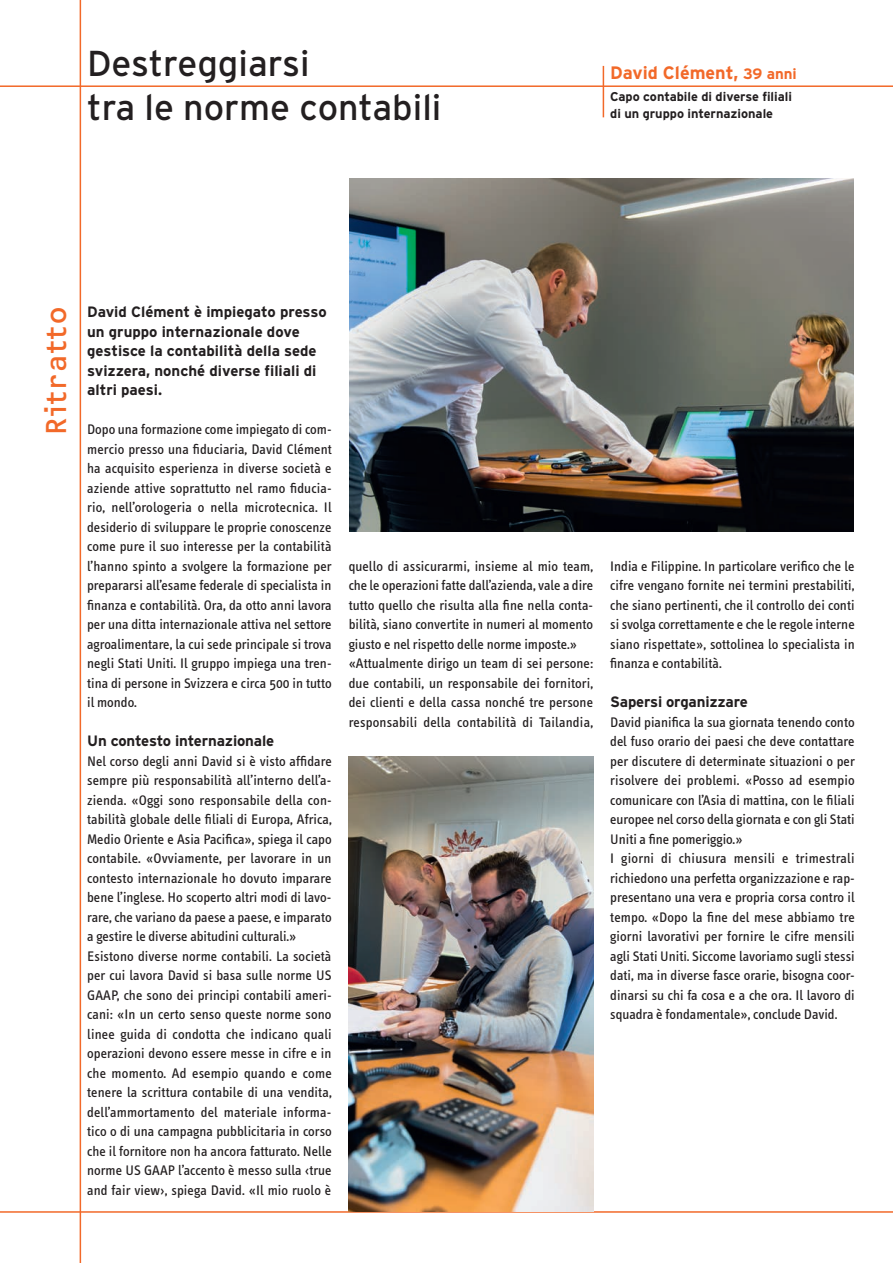
<style>
.page{position:relative;width:893px;height:1263px;background:#fff}
.page>*{position:absolute;margin:0;border:0;box-sizing:border-box;transform-origin:0 0}
.t1{font:36px/43.2px "Interstate";color:#231f20}
.t2{font:30px "OCRF";color:#f26929}
.t3{font:700 18px "Interstate";color:#f26929}
.t4{font:700 15px/19.5px "Interstate";color:#231f20}
.t5{font:14.25px/19.5px "Info Text";letter-spacing:.005em;color:#231f20}
.t6{font:700 12.75px/16.5px "Interstate";color:#231f20}
.s1{font-size:15px}
</style>
<div class="page">
<hr style="left:0;top:85px;width:893px;height:2px;background:#f26929">
<hr style="left:80px;top:0;width:1px;height:1263px;background:#f26929">
<hr style="left:0;top:1211px;width:893px;height:2px;background:#f26929">
<hr style="left:603px;top:66px;width:1px;height:51px;background:#f26929">
<img style="left:350px;top:179px;width:504px;height:352px">
<img style="left:349px;top:757px;width:244px;height:454px">
<h1 class="t1" style="left:87px;top:42px;width:356px">Destreggiarsi<br>tra le norme contabili</h1>
<p class="t3" style="left:610px;top:62px;width:188px">David Clément, <span class="s1">39 anni</span></p>
<p class="t6" style="left:610px;top:88px;width:183px">Capo contabile di diverse filiali di un gruppo internazionale</p>
<h2 class="t2" style="left:37px;top:436px;width:131px;rotate:-90deg">Ritratto</h2>
<p class="t4" style="left:87px;top:302px;width:241px">David Clément è impiegato presso un gruppo internazionale dove gestisce la contabilità della sede svizzera, nonché diverse filiali di altri paesi.</p>
<p class="t5" style="left:87px;top:420px;width:246px;text-align:justify">Dopo una formazione come impiegato di com&shy;mercio presso una fiduciaria, David Clément ha acquisito esperienza in diverse società e aziende attive soprattutto nel ramo fiducia&shy;rio, nell’orologeria o nella microtecnica. Il desiderio di sviluppare le proprie conoscenze come pure il suo interesse per la contabilità l’hanno spinto a svolgere la formazione per prepararsi all’esame federale di specialista in finanza e contabilità. Ora, da otto anni lavora per una ditta internazionale attiva nel settore agroalimentare, la cui sede principale si trova negli Stati Uniti. Il gruppo impiega una tren&shy;tina di persone in Svizzera e circa 500 in tutto il mondo.</p>
<p class="t4" style="left:87px;top:731px;width:189px">Un contesto internazionale</p>
<p class="t5" style="left:87px;top:751px;width:246px">Nel corso degli anni David si è visto affidare sempre più responsabilità all’interno dell’a&shy;zienda. «Oggi sono responsabile della con&shy;tabilità globale delle filiali di Europa, Africa, Medio Oriente e Asia Pacifica», spiega il capo contabile. «Ovviamente, per lavorare in un contesto internazionale ho dovuto imparare bene l’inglese. Ho scoperto altri modi di lavo&shy;rare, che variano da paese a paese, e imparato a gestire le diverse abitudini culturali.» Esistono diverse norme contabili. La società per cui lavora David si basa sulle norme US GAAP, che sono dei principi contabili ameri&shy;cani: «In un certo senso queste norme sono linee guida di condotta che indicano quali operazioni devono essere messe in cifre e in che momento. Ad esempio quando e come tenere la scrittura contabile di una vendita, dell’ammortamento del materiale informa&shy;tico o di una campagna pubblicitaria in corso che il fornitore non ha ancora fatturato. Nelle norme US GAAP l’accento è messo sulla ‹true and fair view›, spiega David. «Il mio ruolo è</p>
<p class="t5" style="left:349px;top:556px;width:246px">quello di assicurarmi, insieme al mio team, che le operazioni fatte dall’azienda, vale a dire tutto quello che risulta alla fine nella conta&shy;bilità, siano convertite in numeri al momento giusto e nel rispetto delle norme imposte.» «Attualmente dirigo un team di sei persone: due contabili, un responsabile dei fornitori, dei clienti e della cassa nonché tre persone responsabili della contabilità di Tailandia,</p>
<p class="t5" style="left:610px;top:556px;width:246px;text-align:justify">India e Filippine. In particolare verifico che le cifre vengano fornite nei termini prestabiliti, che siano pertinenti, che il controllo dei conti si svolga correttamente e che le regole interne siano rispettate», sottolinea lo specialista in finanza e contabilità.</p>
<p class="t4" style="left:610px;top:692px;width:139px">Sapersi organizzare</p>
<p class="t5" style="left:610px;top:712px;width:246px">David pianifica la sua giornata tenendo conto del fuso orario dei paesi che deve contattare per discutere di determinate situazioni o per risolvere dei problemi. «Posso ad esempio comunicare con l’Asia di mattina, con le filiali europee nel corso della giornata e con gli Stati Uniti a fine pomeriggio.»<br>I giorni di chiusura mensili e trimestrali richiedono una perfetta organizzazione e rap&shy;presentano una vera e propria corsa contro il tempo. «Dopo la fine del mese abbiamo tre giorni lavorativi per fornire le cifre mensili agli Stati Uniti. Siccome lavoriamo sugli stessi dati, ma in diverse fasce orarie, bisogna coor&shy;dinarsi su chi fa cosa e a che ora. Il lavoro di squadra è fondamentale», conclude David.</p>
</div>
